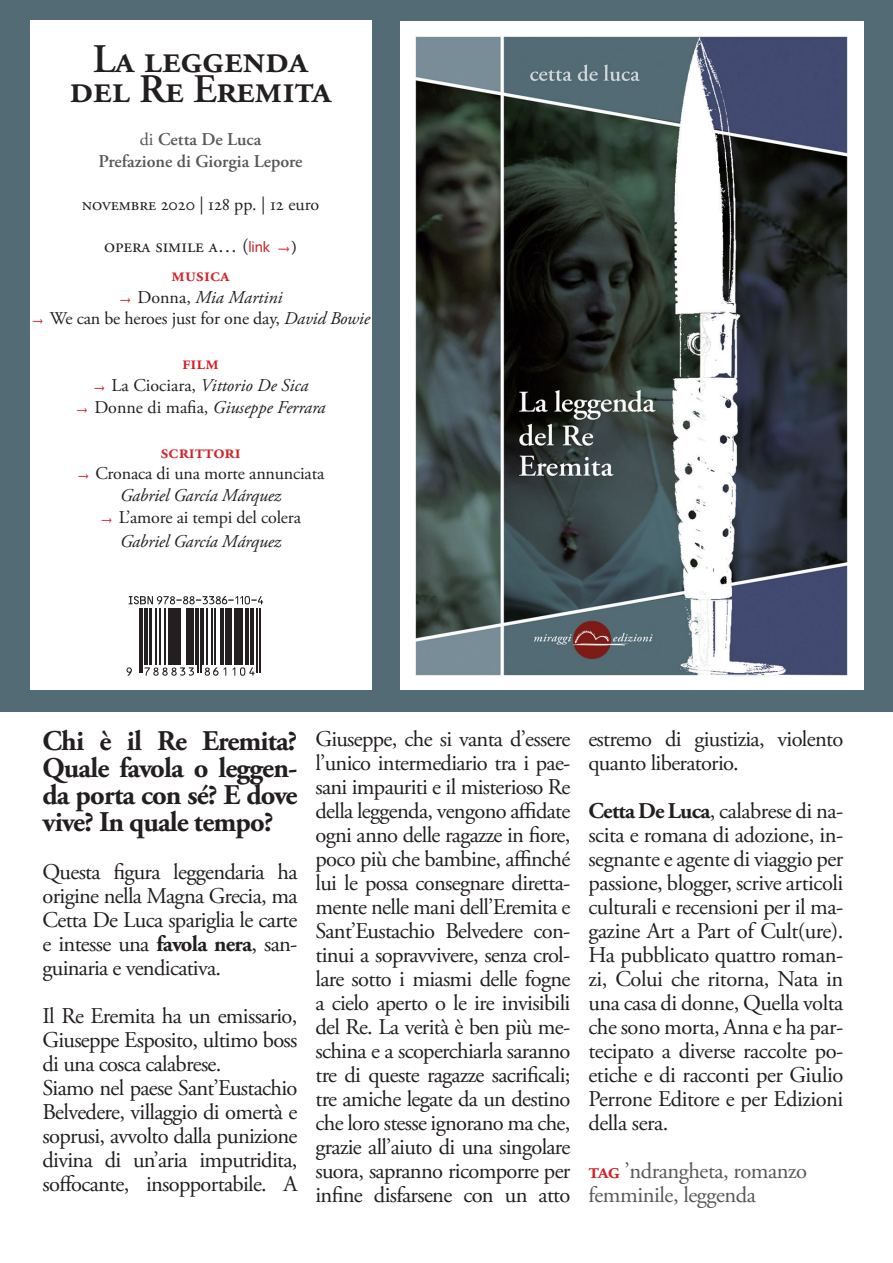
<style>
.page{position:relative;width:893px;height:1263px;background:#fff}
.page>*{position:absolute;margin:0;border:0;box-sizing:border-box;transform-origin:0 0}
.t1{font:600 40.5px/30px "Adobe Garamond Pro";letter-spacing:-.01em;color:#231f20;text-align:center}
.t2{font:700 28.5px/27px "Adobe Garamond Pro";letter-spacing:-.03em;color:#231f20;text-align:justify}
.t3{font:22.5px/24px "Adobe Garamond Pro";letter-spacing:-.03em;color:#231f20;text-align:justify}
.t4{font:22.5px/24px "Adobe Garamond Pro";letter-spacing:-.02em;color:#57585a}
.t5{font:19.5px/28.8px "Adobe Garamond Pro";color:#231f20;text-align:center}
.t6{font:600 19.5px "Adobe Garamond Pro";color:#d1232a}
.t7{font:18px/21.6px "Adobe Garamond Pro";letter-spacing:-.01em;color:#231f20;text-align:center}
.t8{font:italic 18px "Adobe Garamond Pro";color:#231f20}
.t9{font:600 18px/21.6px "Adobe Garamond Pro";letter-spacing:-.005em;color:#57585a;text-align:center}
.s1{font-weight:400}
.s2{color:#d1232a}
.s3{font-weight:600;color:#d1232a}
.s4{font-style:normal}
.s5{font-style:italic}
.s6{font-weight:700}
</style>
<div class="page">
<div style="left:0;top:0;width:893px;height:711px;background:#536b74"></div>
<img style="left:401px;top:21px;width:461px;height:668px">
<div style="left:30px;top:20px;width:341px;height:670px;background:#fff"></div>
<svg style="left:128px;top:596px;width:134px;height:80px"></svg>
<hr style="left:139px;top:608px;width:1px;height:65px;background:#231f20">
<hr style="left:141px;top:608px;width:2px;height:65px;background:#231f20">
<svg style="left:126px;top:667px;width:6px;height:9px"></svg>
<hr style="left:144px;top:608px;width:1px;height:57px;background:#231f20">
<hr style="left:145px;top:608px;width:2px;height:57px;background:#231f20">
<hr style="left:147px;top:608px;width:1px;height:57px;background:#231f20">
<hr style="left:149px;top:608px;width:1px;height:57px;background:#231f20">
<hr style="left:150px;top:608px;width:2px;height:57px;background:#231f20">
<hr style="left:155px;top:608px;width:2px;height:57px;background:#231f20">
<hr style="left:159px;top:608px;width:2px;height:57px;background:#231f20">
<hr style="left:164px;top:608px;width:2px;height:57px;background:#231f20">
<hr style="left:168px;top:608px;width:2px;height:57px;background:#231f20">
<hr style="left:171px;top:608px;width:1px;height:57px;background:#231f20">
<hr style="left:172px;top:608px;width:1px;height:57px;background:#231f20">
<hr style="left:175px;top:608px;width:1px;height:57px;background:#231f20">
<hr style="left:176px;top:608px;width:1px;height:57px;background:#231f20">
<hr style="left:177px;top:608px;width:1px;height:57px;background:#231f20">
<hr style="left:180px;top:608px;width:1px;height:57px;background:#231f20">
<hr style="left:186px;top:608px;width:1px;height:57px;background:#231f20">
<hr style="left:189px;top:608px;width:1px;height:57px;background:#231f20">
<hr style="left:190px;top:608px;width:1px;height:57px;background:#231f20">
<hr style="left:191px;top:608px;width:1px;height:57px;background:#231f20">
<hr style="left:192px;top:608px;width:2px;height:57px;background:#231f20">
<hr style="left:195px;top:608px;width:1px;height:57px;background:#231f20">
<svg style="left:145px;top:667px;width:49px;height:9px"></svg>
<hr style="left:198px;top:608px;width:1px;height:65px;background:#231f20">
<hr style="left:200px;top:608px;width:1px;height:65px;background:#231f20">
<hr style="left:203px;top:608px;width:1px;height:57px;background:#231f20">
<hr style="left:207px;top:608px;width:1px;height:57px;background:#231f20">
<hr style="left:212px;top:608px;width:1px;height:57px;background:#231f20">
<hr style="left:214px;top:608px;width:1px;height:57px;background:#231f20">
<hr style="left:221px;top:608px;width:1px;height:57px;background:#231f20">
<hr style="left:222px;top:608px;width:1px;height:57px;background:#231f20">
<hr style="left:226px;top:608px;width:1px;height:57px;background:#231f20">
<hr style="left:227px;top:608px;width:1px;height:57px;background:#231f20">
<svg style="left:205px;top:667px;width:21px;height:9px"></svg>
<hr style="left:230px;top:608px;width:1px;height:57px;background:#231f20">
<hr style="left:231px;top:608px;width:1px;height:57px;background:#231f20">
<hr style="left:235px;top:608px;width:1px;height:57px;background:#231f20">
<hr style="left:236px;top:608px;width:1px;height:57px;background:#231f20">
<hr style="left:238px;top:608px;width:2px;height:57px;background:#231f20">
<hr style="left:240px;top:608px;width:1px;height:57px;background:#231f20">
<hr style="left:241px;top:608px;width:1px;height:57px;background:#231f20">
<hr style="left:245px;top:608px;width:1px;height:57px;background:#231f20">
<hr style="left:247px;top:608px;width:2px;height:57px;background:#231f20">
<hr style="left:250px;top:608px;width:1px;height:57px;background:#231f20">
<hr style="left:251px;top:608px;width:2px;height:57px;background:#231f20">
<hr style="left:253px;top:608px;width:1px;height:57px;background:#231f20">
<svg style="left:233px;top:667px;width:21px;height:9px"></svg>
<hr style="left:256px;top:608px;width:2px;height:65px;background:#231f20">
<hr style="left:259px;top:608px;width:1px;height:65px;background:#231f20">
<svg style="left:129px;top:596px;width:134px;height:8px"></svg>
<h1 class="t1" style="left:69px;top:44px;width:264px">La leggenda del Re Eremita</h1>
<p class="t9" style="left:99px;top:129px;width:205px"><span class="s1">di</span> Cetta De Luca<br>Prefazione di Giorgia Lepore</p>
<p class="t7" style="left:82px;top:194px;width:239px">novembre 2020 | 128 pp. | 12 euro</p>
<p class="t5" style="left:104px;top:233px;width:188px">opera simile a… (<span class="s2">●</span> <span class="s2">■</span> <span class="s2">→ </span><span class="s3">musica</span></p>
<p class="t8" style="left:119px;top:286px;width:165px"><span class="s2">→</span> <span class="s4">Donna,</span> Mia Martini</p>
<p class="t7" style="left:31px;top:309px;width:340px"><span class="s2">→</span> We can be heroes just for one day, <span class="s5">David Bowie</span></p>
<p class="t6" style="left:182px;top:352px;width:38px">film</p>
<p class="t8" style="left:93px;top:375px;width:217px"><span class="s2">→</span> <span class="s4">La Ciociara,</span> Vittorio De Sica</p>
<p class="t8" style="left:76px;top:396px;width:252px"><span class="s2">→</span> <span class="s4">Donne di mafia,</span> Giuseppe Ferrara</p>
<p class="t6" style="left:160px;top:440px;width:82px">scrittori</p>
<p class="t7" style="left:77px;top:463px;width:249px"><span class="s2">→</span> Cronaca di una morte annunciata<br><span class="s5">Gabriel García Márquez</span></p>
<p class="t7" style="left:100px;top:505px;width:202px;line-height:24px"><span class="s2">→</span> L’amore ai tempi del colera<br><span class="s5">Gabriel García Márquez</span></p>
<p class="t2" style="left:43px;top:728px;width:256px">Chi è il Re Eremita?<br>Quale favola o leggen&shy;da porta con sé? E dove vive? In quale tempo?</p>
<p class="t3" style="left:43px;top:861px;width:257px">Questa figura leggendaria ha origine nella Magna Grecia, ma Cetta De Luca spariglia le carte e intesse una <span class="s6">favola nera</span>, san&shy;guinaria e vendicativa.</p>
<p class="t3" style="left:43px;top:1005px;width:256px;text-align:left">Il Re Eremita ha un emissario,<br>Giuseppe Esposito, ultimo boss di una cosca calabrese.<br>Siamo nel paese Sant’Eustachio<br>Belvedere, villaggio di omertà e soprusi, avvolto dalla punizione divina di un’aria imputridita, soffocante, insopportabile. A</p>
<p class="t3" style="left:315px;top:727px;width:256px">Giuseppe, che si vanta d’essere l’unico intermediario tra i pae&shy;sani impauriti e il misterioso Re della leggenda, vengono affidate ogni anno delle ragazze in fiore, poco più che bambine, affinché lui le possa consegnare diretta&shy;mente nelle mani dell’Eremita e Sant’Eustachio Belvedere con&shy;tinui a sopravvivere, senza crol&shy;lare sotto i miasmi delle fogne a cielo aperto o le ire invisibili del Re. La verità è ben più me&shy;schina e a scoperchiarla saranno tre di queste ragazze sacrificali; tre amiche legate da un destino che loro stesse ignorano ma che, grazie all’aiuto di una singolare suora, sapranno ricomporre per infine disfarsene con un atto</p>
<p class="t3" style="left:588px;top:727px;width:256px">estremo di giustizia, violento quanto liberatorio.</p>
<p class="t3" style="left:588px;top:799px;width:257px"><span class="s6">Cetta De Luca</span>, calabrese di na&shy;scita e romana di adozione, in&shy;segnante e agente di viaggio per passione, blogger, scrive articoli culturali e recensioni per il ma&shy;gazine Art a Part of Cult(ure).<br>Ha pubblicato quattro roman&shy;zi, Colui che ritorna, Nata in una casa di donne, Quella volta che sono morta, Anna e ha par&shy;tecipato a diverse raccolte po&shy;etiche e di racconti per Giulio Perrone Editore e per Edizioni della sera.</p>
<p class="t4" style="left:588px;top:1159px;width:220px"><span class="s3">tag</span> ’ndrangheta, romanzo femminile, leggenda</p>
</div>
